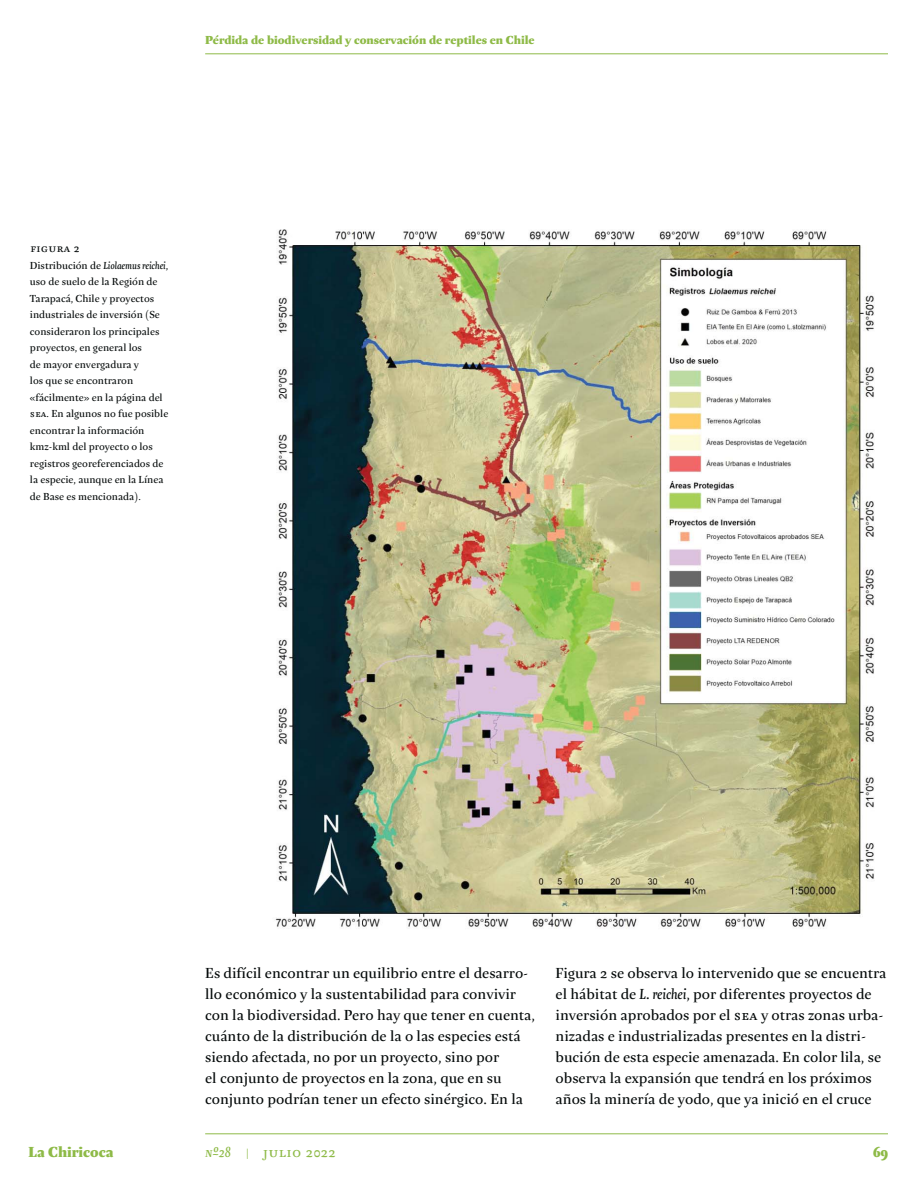
<style>
.page{position:relative;width:918px;height:1188px;background:#fff}
.page>*{position:absolute;margin:0;border:0;box-sizing:border-box;transform-origin:0 0}
.t1{font:15px/21px "Queltehue Pro Gris";color:#040909}
.t2{font:15px "Queltehue Pro";color:#8eba47}
.t3{font:15px "Queltehue Pro Super Negra";color:#8eba47}
.t4{font:12px "Queltehue Pro Super Negra";color:#8eba47}
.t5{font:12px "Queltehue Pro";color:#040909}
.t6{font:10.5px/16.5px "Queltehue Pro Gris";color:#040909}
.t7{font:italic 10.5px "Queltehue Pro";color:#040909}
.s1{font-family:"Queltehue Pro Gris";font-style:normal}
.s2{font-family:"Queltehue Pro"}
.s3{font-family:"Queltehue Pro";font-style:italic}
.s4{font-style:italic}
</style>
<div class="page">
<hr style="left:205px;top:1134px;width:683px;height:1px;background:#8eba47">
<hr style="left:205px;top:54px;width:683px;height:1px;background:#8eba47">
<img style="left:275px;top:229px;width:599px;height:700px">
<p class="t4" style="left:205px;top:33px;width:331px">Pérdida de biodiversidad y conservación de reptiles en Chile</p>
<p class="t5" style="left:30px;top:241px;width:51px">figura 2</p>
<p class="t7" style="left:30px;top:261px;width:140px"><span class="s1">Distribución de</span> Liolaemus reichei<span class="s1">,</span></p>
<p class="t6" style="left:30px;top:274px;width:140px">uso de suelo de la Región de<br>Tarapacá, Chile y proyectos industriales de inversión (Se consideraron los principales proyectos, en general los<br>de mayor envergadura y<br>los que se encontraron «fácilmente» en la página del <span class="s2">sea</span>. En algunos no fue posible encontrar la información kmz-kml del proyecto o los registros georeferenciados de la especie, aunque en la Línea de Base es mencionada).</p>
<p class="t1" style="left:205px;top:964px;width:331px">Es difícil encontrar un equilibrio entre el desarro&shy;llo económico y la sustentabilidad para convivir con la biodiversidad. Pero hay que tener en cuenta, cuánto de la distribución de la o las especies está siendo afectada, no por un proyecto, sino por<br>el conjunto de proyectos en la zona, que en su conjunto podrían tener un efecto sinérgico. En la</p>
<p class="t1" style="left:556px;top:964px;width:332px">Figura 2 se observa lo intervenido que se encuentra el hábitat de <span class="s3">L. reichei</span>, por diferentes proyectos de inversión aprobados por el <span class="s2">sea</span> y otras zonas urba&shy;nizadas e industrializadas presentes en la distri&shy;bución de esta especie amenazada. En color lila, se observa la expansión que tendrá en los próximos años la minería de yodo, que ya inició en el cruce</p>
<p class="t3" style="left:28px;top:1144px;width:87px">La Chiricoca</p>
<p class="t2" style="left:205px;top:1144px;width:132px"><span class="s4">nº28</span> | julio 2022</p>
<p class="t3" style="left:873px;top:1144px;width:16px">69</p>
</div>
